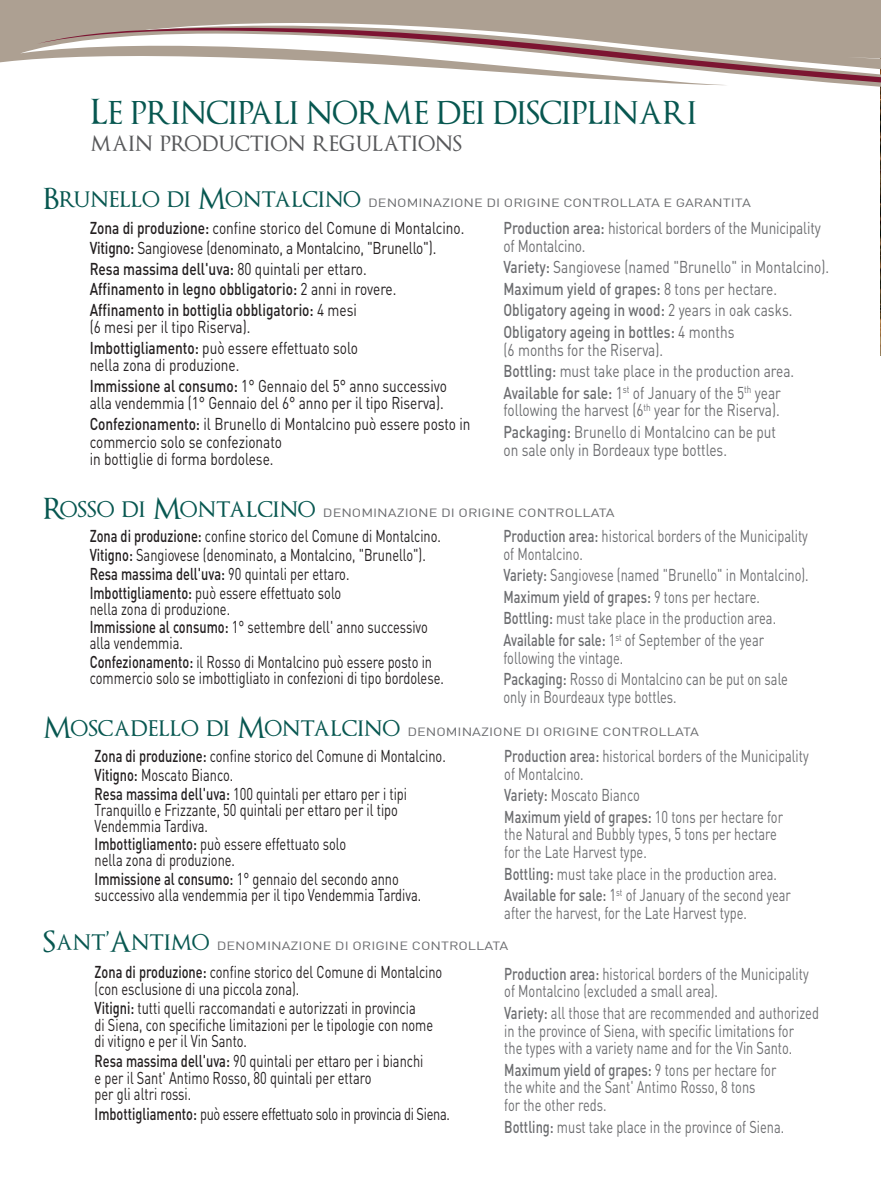
<style>
.page{position:relative;width:881px;height:1180px;background:#fff}
.page>*{position:absolute;margin:0;border:0;box-sizing:border-box;transform-origin:0 0}
.t1{font:31px "Optimus Princeps";color:#075750}
.t2{font:28.4px "Optimus Princeps";color:#075750}
.t3{font:28px "Optimus Princeps";color:#57585a}
.t4{font:17px/16px "DIN";color:#231f20;scale:.75 1}
.t5{font:17px/17.6px "DIN";color:#6c6d70;scale:.75 1}
.t6{font:17px/17.6px "DIN";color:#231f20;scale:.8 1}
.t7{font:17px/17.6px "DIN";color:#6c6d70;scale:.8 1}
.t8{font:500 17px/17.6px "DIN";color:#231f20;scale:.8 1}
.t9{font:500 17px "DIN";color:#6c6d70;scale:.8 1}
.t10{font:17px "DIN";letter-spacing:-.025em;color:#231f20;scale:.75 1}
.t11{font:500 17px "DIN";color:#231f20;scale:.75 1}
.t12{font:500 17px "DIN";color:#6c6d70;scale:.75 1}
.t13{font:11.8px "DIN";color:#6c6d70;scale:1.22 1}
.s1{font-size:34px}
.s2{font-weight:500}
.s3{font-weight:400}
</style>
<div class="page">
<hr style="left:880px;top:0;width:1px;height:355px;background:#231f20;opacity:.15">
<svg style="left:0;top:20px;width:880px;height:43px;background:#b4a89b"></svg>
<svg style="left:37px;top:27px;width:843px;height:60px"></svg>
<div style="left:0;top:0;width:880px;height:20px;background:#ada092"></div>
<p class="t1" style="left:90px;top:97px;width:607px"><span class="s1">L</span>E PRINCIPALI NORME DEI DISCIPLINARI</p>
<p class="t3" style="left:90px;top:128px;width:373px">main production regulations</p>
<p class="t2" style="left:43px;top:184px;width:319px">Brunello di Montalcino</p>
<p class="t13" style="left:368px;top:198px;width:315px">DENOMINAZIONE DI ORIGINE CONTROLLATA E GARANTITA</p>
<p class="t6" style="left:90px;top:221px;width:469px"><span class="s2">Zona di produzione:</span> confine storico del Comune di Montalcino.</p>
<p class="t6" style="left:90px;top:241px;width:434px"><span class="s2">Vitigno:</span> Sangiovese (denominato, a Montalcino, "Brunello").</p>
<p class="t8" style="left:90px;top:262px;width:348px">Resa massima dell'uva: <span class="s3">80 quintali per ettaro.</span></p>
<p class="t8" style="left:90px;top:282px;width:385px">Affinamento in legno obbligatorio: <span class="s3">2 anni in rovere.</span></p>
<p class="t8" style="left:90px;top:302px;width:335px">Affinamento in bottiglia obbligatorio: <span class="s3">4 mesi (6 mesi per il tipo Riserva).</span></p>
<p class="t6" style="left:90px;top:341px;width:337px"><span class="s2">Imbottigliamento:</span> può essere effettuato solo nella zona di produzione.</p>
<p class="t6" style="left:90px;top:379px;width:448px"><span class="s2">Immissione al consumo:</span> 1° Gennaio del 5° anno successivo alla vendemmia (1° Gennaio del 6° anno per il tipo Riserva).</p>
<p class="t6" style="left:90px;top:417px;width:477px"><span class="s2">Confezionamento:</span> il Brunello di Montalcino può essere posto in commercio solo se confezionato<br>in bottiglie di forma bordolese.</p>
<p class="t7" style="left:503px;top:221px;width:398px"><span class="s2">Production area:</span> historical borders of the Municipality of Montalcino.</p>
<p class="t7" style="left:503px;top:260px;width:408px"><span class="s2">Variety:</span> Sangiovese (named "Brunello" in Montalcino).</p>
<p class="t9" style="left:503px;top:282px;width:343px">Maximum yield of grapes: <span class="s3">8 tons per hectare.</span></p>
<p class="t9" style="left:503px;top:304px;width:362px">Obligatory ageing in wood: <span class="s3">2 years in oak casks.</span></p>
<p class="t7" style="left:503px;top:325px;width:290px"><span class="s2">Obligatory ageing in bottles:</span> 4 months (6 months for the Riserva).</p>
<p class="t7" style="left:503px;top:364px;width:365px"><span class="s2">Bottling:</span> must take place in the production area.</p>
<p class="t7" style="left:503px;top:385px;width:348px"><span class="s2">Available for sale:</span> 1<sup>st</sup> of January of the 5<sup>th</sup> year following the harvest (6<sup>th</sup> year for the Riserva).</p>
<p class="t7" style="left:503px;top:425px;width:342px"><span class="s2">Packaging:</span> Brunello di Montalcino can be put on sale only in Bordeaux type bottles.</p>
<p class="t2" style="left:43px;top:494px;width:274px">Rosso di Montalcino</p>
<p class="t13" style="left:323px;top:508px;width:240px">DENOMINAZIONE DI ORIGINE CONTROLLATA</p>
<p class="t4" style="left:90px;top:529px;width:469px"><span class="s2">Zona di produzione:</span> confine storico del Comune di Montalcino.</p>
<p class="t4" style="left:90px;top:548px;width:449px"><span class="s2">Vitigno:</span> Sangiovese (denominato, a Montalcino, "Brunello").</p>
<p class="t11" style="left:90px;top:567px;width:348px">Resa massima dell'uva: <span class="s3">90 quintali per ettaro.</span></p>
<p class="t4" style="left:90px;top:586px;width:337px"><span class="s2">Imbottigliamento:</span> può essere effettuato solo nella zona di produzione.</p>
<p class="t4" style="left:90px;top:621px;width:452px"><span class="s2">Immissione al consumo:</span> 1° settembre dell' anno successivo alla vendemmia.</p>
<p class="t4" style="left:90px;top:656px;width:473px"><span class="s2">Confezionamento:</span> il Rosso di Montalcino può essere posto in commercio solo se imbottigliato in confezioni di tipo bordolese.</p>
<p class="t5" style="left:503px;top:529px;width:407px"><span class="s2">Production area:</span> historical borders of the Municipality of Montalcino.</p>
<p class="t5" style="left:503px;top:568px;width:408px"><span class="s2">Variety:</span> Sangiovese (named "Brunello" in Montalcino).</p>
<p class="t12" style="left:503px;top:590px;width:343px">Maximum yield of grapes: <span class="s3">9 tons per hectare.</span></p>
<p class="t5" style="left:503px;top:611px;width:365px"><span class="s2">Bottling:</span> must take place in the production area.</p>
<p class="t5" style="left:503px;top:633px;width:349px"><span class="s2">Available for sale:</span> 1<sup>st</sup> of September of the year following the vintage.</p>
<p class="t5" style="left:503px;top:672px;width:380px"><span class="s2">Packaging:</span> Rosso di Montalcino can be put on sale only in Bourdeaux type bottles.</p>
<p class="t2" style="left:43px;top:713px;width:358px">Moscadello di Montalcino</p>
<p class="t13" style="left:407px;top:727px;width:240px">DENOMINAZIONE DI ORIGINE CONTROLLATA</p>
<p class="t4" style="left:94px;top:749px;width:469px"><span class="s2">Zona di produzione:</span> confine storico del Comune di Montalcino.</p>
<p class="t4" style="left:94px;top:768px;width:186px"><span class="s2">Vitigno:</span> Moscato Bianco.</p>
<p class="t4" style="left:94px;top:787px;width:418px"><span class="s2">Resa massima dell'uva:</span> 100 quintali per ettaro per i tipi<br>Tranquillo e Frizzante, 50 quintali per ettaro per il tipo<br>Vendemmia Tardiva.</p>
<p class="t4" style="left:94px;top:838px;width:337px"><span class="s2">Imbottigliamento:</span> può essere effettuato solo nella zona di produzione.</p>
<p class="t4" style="left:94px;top:872px;width:437px"><span class="s2">Immissione al consumo:</span> 1° gennaio del secondo anno successivo alla vendemmia per il tipo Vendemmia Tardiva.</p>
<p class="t5" style="left:504px;top:748px;width:407px"><span class="s2">Production area:</span> historical borders of the Municipality of Montalcino.</p>
<p class="t5" style="left:504px;top:788px;width:182px"><span class="s2">Variety:</span> Moscato Bianco</p>
<p class="t5" style="left:504px;top:809px;width:373px"><span class="s2">Maximum yield of grapes:</span> 10 tons per hectare for the Natural and Bubbly types, 5 tons per hectare for the Late Harvest type.</p>
<p class="t5" style="left:504px;top:866px;width:365px"><span class="s2">Bottling:</span> must take place in the production area.</p>
<p class="t5" style="left:504px;top:887px;width:383px"><span class="s2">Available for sale:</span> 1<sup>st</sup> of January of the second year after the harvest, for the Late Harvest type.</p>
<p class="t2" style="left:43px;top:927px;width:168px">Sant’Antimo</p>
<p class="t13" style="left:217px;top:941px;width:240px">DENOMINAZIONE DI ORIGINE CONTROLLATA</p>
<p class="t4" style="left:94px;top:965px;width:465px;line-height:16.6px"><span class="s2">Zona di produzione:</span> confine storico del Comune di Montalcino (con esclusione di una piccola zona).</p>
<p class="t4" style="left:94px;top:1001px;width:453px;line-height:16.6px"><span class="s2">Vitigni:</span> tutti quelli raccomandati e autorizzati in provincia<br>di Siena, con specifiche limitazioni per le tipologie con nome di vitigno e per il Vin Santo.</p>
<p class="t4" style="left:94px;top:1054px;width:440px;line-height:16.6px"><span class="s2">Resa massima dell'uva:</span> 90 quintali per ettaro per i bianchi e per il Sant' Antimo Rosso, 80 quintali per ettaro<br>per gli altri rossi.</p>
<p class="t10" style="left:94px;top:1107px;width:475px"><span class="s2">Imbottigliamento:</span> può essere effettuato solo in provincia di Siena.</p>
<p class="t5" style="left:504px;top:966px;width:407px"><span class="s2">Production area:</span> historical borders of the Municipality of Montalcino (excluded a small area).</p>
<p class="t5" style="left:504px;top:1005px;width:421px"><span class="s2">Variety:</span> all those that are recommended and authorized in the province of Siena, with specific limitations for<br>the types with a variety name and for the Vin Santo.</p>
<p class="t5" style="left:504px;top:1062px;width:364px"><span class="s2">Maximum yield of grapes:</span> 9 tons per hectare for the white and the Sant' Antimo Rosso, 8 tons<br>for the other reds.</p>
<p class="t5" style="left:504px;top:1119px;width:374px"><span class="s2">Bottling:</span> must take place in the province of Siena.</p>
</div>
